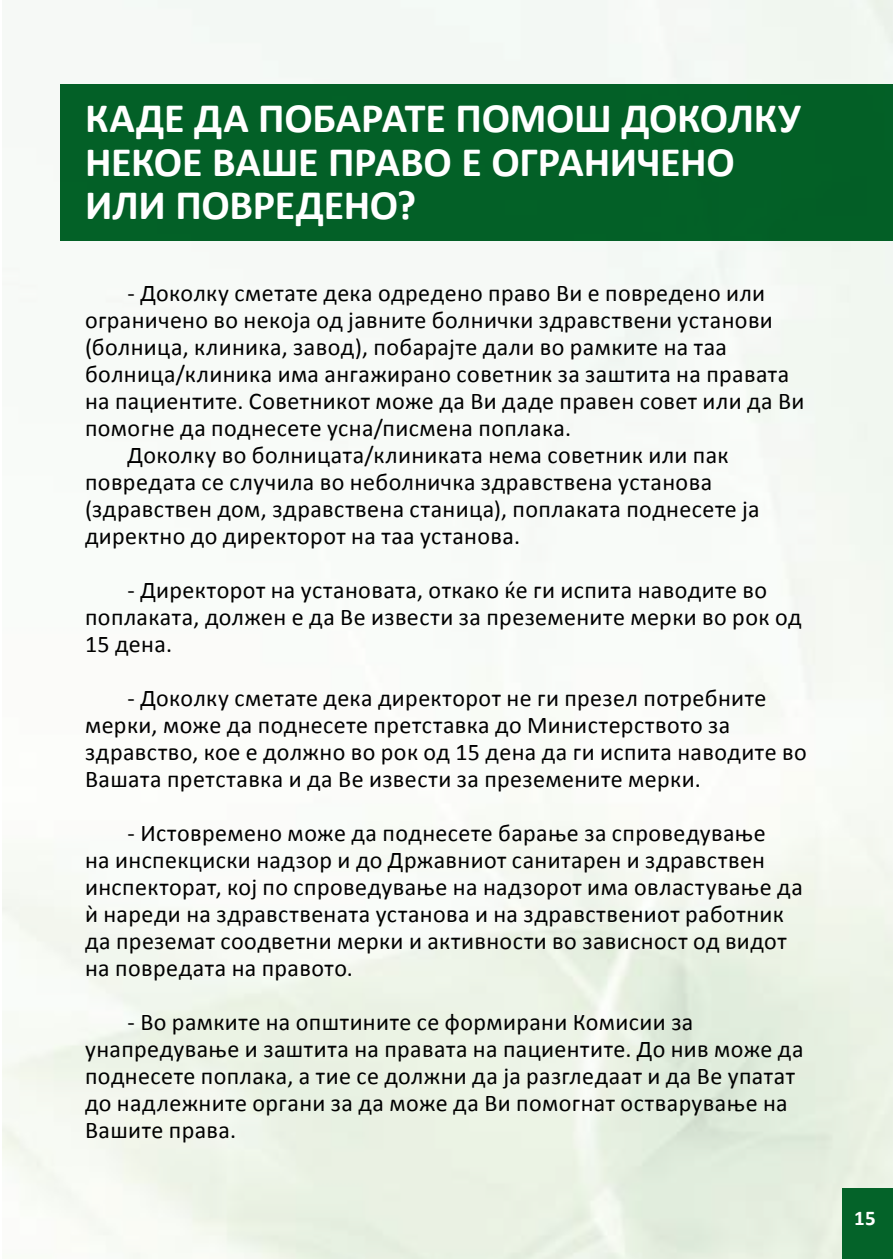
<style>
.page{position:relative;width:893px;height:1259px;background:#fff}
.page>*{position:absolute;margin:0;border:0;box-sizing:border-box;transform-origin:0 0}
.t1{font:700 42px/43.5px "Calibri";letter-spacing:-.01em;color:#fff}
.t2{font:24px/27px "Calibri";letter-spacing:.02em;color:#000}
.t3{font:700 21px "Calibri";color:#fff}
</style>
<div class="page">
<img style="left:3px;top:0;width:890px;height:1259px">
<div style="left:842px;top:1188px;width:51px;height:71px;background:#046329"></div>
<div style="left:60px;top:84px;width:833px;height:156px;background:#046329"></div>
<h1 class="t1" style="left:85px;top:97px;width:718px">КАДЕ ДА ПОБАРАТЕ ПОМОШ ДОКОЛКУ<br>НЕКОЕ ВАШЕ ПРАВО Е ОГРАНИЧЕНО<br>ИЛИ ПОВРЕДЕНО?</h1>
<p class="t2" style="left:128px;top:279px;width:639px">- Доколку сметате дека одредено право Ви е повредено или</p>
<p class="t2" style="left:85px;top:306px;width:689px">ограничено во некоја од јавните болнички здравствени установи</p>
<p class="t2" style="left:85px;top:333px;width:643px">(болница, клиника, завод), побарајте дали во рамките на таа</p>
<p class="t2" style="left:85px;top:360px;width:706px">болница/клиника има ангажирано советник за заштита на правата</p>
<p class="t2" style="left:85px;top:387px;width:721px">на пациентите. Советникот може да Ви даде правен совет или да Ви</p>
<p class="t2" style="left:85px;top:414px;width:488px">помогне да поднесете усна/писмена поплака.</p>
<p class="t2" style="left:128px;top:441px;width:603px">Доколку во болницата/клиниката нема советник или пак</p>
<p class="t2" style="left:85px;top:468px;width:629px">повредата се случила во неболничка здравствена установа</p>
<p class="t2" style="left:85px;top:495px;width:676px">(здравствен дом, здравствена станица), поплаката поднесете ја</p>
<p class="t2" style="left:85px;top:522px;width:437px">директно до директорот на таа установа.</p>
<p class="t2" style="left:85px;top:576px;width:718px;text-indent:43px">- Директорот на установата, откако ќе ги испита наводите во поплаката, должен е да Ве извести за преземените мерки во рок од<br>15 дена.</p>
<p class="t2" style="left:85px;top:684px;width:723px;text-indent:43px">- Доколку сметате дека директорот не ги презел потребните мерки, може да поднесете претставка до Министерството за здравство, кое е должно во рок од 15 дена да ги испита наводите во Вашата претставка и да Ве извести за преземените мерки.</p>
<p class="t2" style="left:85px;top:819px;width:719px;text-indent:43px">- Истовремено може да поднесете барање за спроведување<br>на инспекциски надзор и до Државниот санитарен и здравствен инспекторат, кој по спроведување на надзорот има овластување да ѝ нареди на здравствената установа и на здравствениот работник да преземат соодветни мерки и активности во зависност од видот на повредата на правото.</p>
<p class="t2" style="left:85px;top:1008px;width:720px;text-indent:43px">- Во рамките на општините се формирани Комисии за унапредување и заштита на правата на пациентите. До нив може да поднесете поплака, а тие се должни да ја разгледаат и да Ве упатат до надлежните органи за да може да Ви помогнат остварување на Вашите права.</p>
<p class="t3" style="left:854px;top:1204px;width:23px">15</p>
</div>
